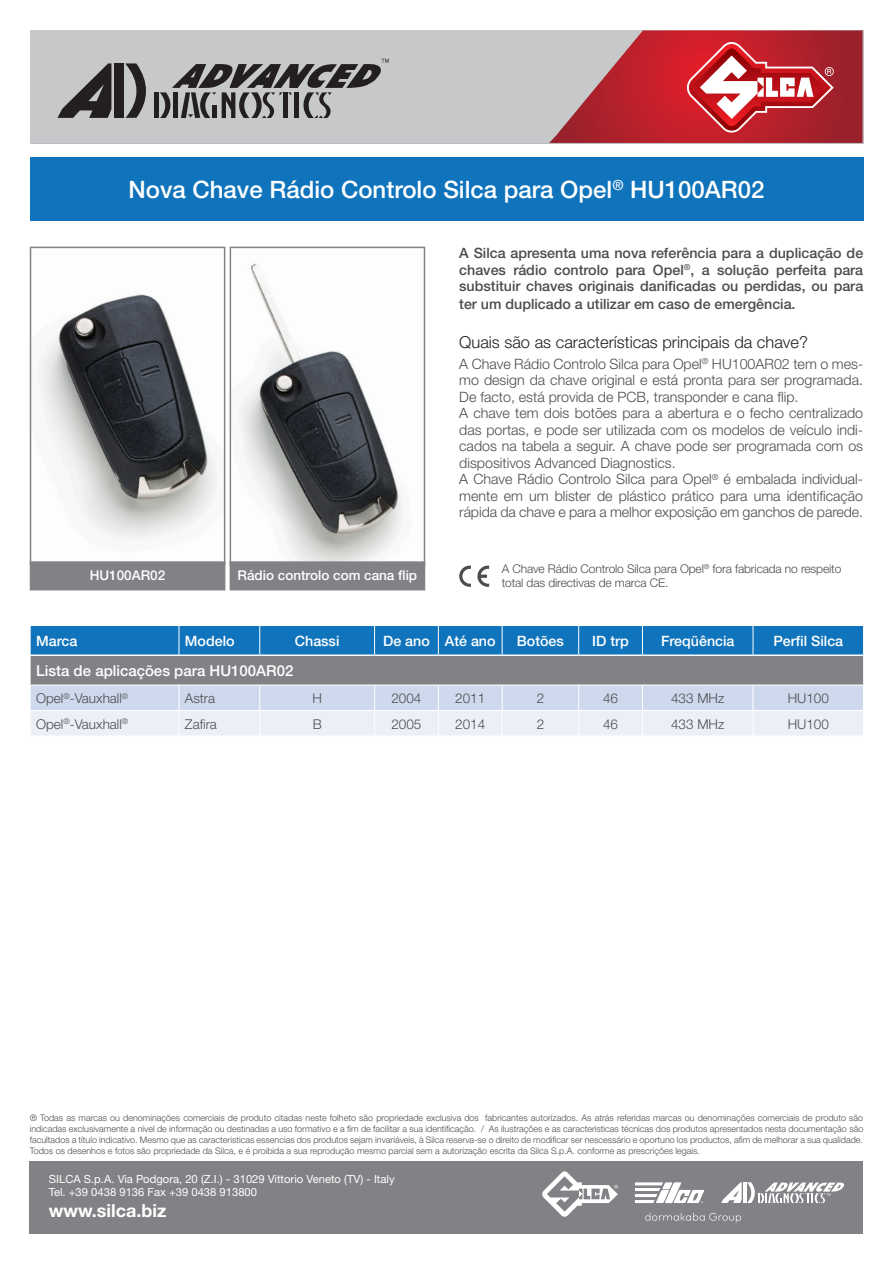
<style>
.page{position:relative;width:893px;height:1263px;background:#fff}
.page>*{position:absolute;margin:0;border:0;box-sizing:border-box;transform-origin:0 0}
.t1{font:500 24px "Helvetica Neue";color:#fff}
.t2{font:700 18px "Helvetica Neue";color:#fff}
.t3{font:300 16.5px "Helvetica Neue";color:#231f20}
.t4{font:500 15px "Helvetica Neue";color:#fff}
.t5{font:300 14.25px/16.5px "Helvetica Neue";color:#4b4c4d;text-align:justify}
.t6{font:500 14.25px/16.6px "Helvetica Neue";color:#4b4c4d;text-align:justify}
.t7{font:500 14.25px "Helvetica Neue";color:#fff}
.t8{font:300 13.5px "Helvetica Neue";color:#4b4c4d}
.t9{font:500 13.5px "Helvetica Neue";color:#fff}
.t10{font:300 12px/14.4px "Helvetica Neue";letter-spacing:-.01em;color:#4b4c4d}
.t11{font:11.25px "Helvetica Neue";color:#fff}
.t12{font:300 9px/10.8px "Helvetica Neue";color:#4b4c4d;text-align:justify}
</style>
<div class="page">
<div style="left:30px;top:30px;width:832px;height:113px;background:#c7c8ca"></div>
<svg style="left:549px;top:30px;width:313px;height:113px;background:#bf4b53"></svg>
<svg style="left:57px;top:63px;width:54px;height:55px"></svg>
<div style="left:114px;top:63px;width:10px;height:55px;background:#231f20"></div>
<svg style="left:125px;top:63px;width:21px;height:55px"></svg>
<div style="left:154px;top:92px;width:5px;height:26px;background:#231f20"></div>
<svg style="left:160px;top:59px;width:229px;height:59px"></svg>
<div style="left:30px;top:1161px;width:833px;height:72px;background:#808285"></div>
<svg style="left:645px;top:1213px;width:96px;height:10px"></svg>
<svg style="left:635px;top:1182px;width:69px;height:21px"></svg>
<svg style="left:721px;top:1182px;width:123px;height:21px"></svg>
<svg style="left:542px;top:1171px;width:76px;height:46px"></svg>
<div style="left:30px;top:157px;width:833px;height:64px;background:#1074bc"></div>
<img style="left:38px;top:294px;width:179px;height:246px">
<div style="left:30px;top:247px;width:195px;height:318px;border:2px solid #808285"></div>
<img style="left:238px;top:263px;width:165px;height:298px">
<div style="left:230px;top:247px;width:195px;height:319px;border:2px solid #808285"></div>
<div style="left:30px;top:561px;width:195px;height:29px;background:#808285;border:2px solid #808285"></div>
<div style="left:230px;top:561px;width:195px;height:29px;background:#808285;border:2px solid #808285"></div>
<svg style="left:459px;top:566px;width:30px;height:21px"></svg>
<div style="left:30px;top:655px;width:834px;height:30px;background:#808285"></div>
<hr style="left:30px;top:655px;width:1px;height:30px;background:#fff">
<hr style="left:863px;top:655px;width:1px;height:30px;background:#fff">
<div style="left:30px;top:625px;width:834px;height:30px;background:#1074bc"></div>
<svg style="left:30px;top:685px;width:833px;height:51px;background:#dee5f3"></svg>
<hr style="left:31px;top:654px;width:148px;height:2px;background:#fff">
<hr style="left:179px;top:654px;width:81px;height:2px;background:#fff">
<hr style="left:260px;top:654px;width:115px;height:2px;background:#fff">
<hr style="left:375px;top:654px;width:63px;height:2px;background:#fff">
<hr style="left:438px;top:654px;width:64px;height:2px;background:#fff">
<hr style="left:502px;top:654px;width:77px;height:2px;background:#fff">
<hr style="left:579px;top:654px;width:63px;height:2px;background:#fff">
<hr style="left:642px;top:654px;width:111px;height:2px;background:#fff">
<hr style="left:753px;top:654px;width:110px;height:2px;background:#fff">
<p class="t1" style="left:128px;top:175px;width:637px">Nova Chave Rádio Controlo Silca para Opel<sup>®</sup> HU100AR02</p>
<p class="t9" style="left:90px;top:567px;width:77px">HU100AR02</p>
<p class="t9" style="left:238px;top:567px;width:181px">Rádio controlo com cana flip</p>
<p class="t6" style="left:459px;top:245px;width:405px">A Silca apresenta uma nova referência para a duplicação de chaves rádio controlo para Opel<sup>®</sup>, a solução perfeita para substituir chaves originais danificadas ou perdidas, ou para ter um duplicado a utilizar em caso de emergência.</p>
<p class="t3" style="left:459px;top:332px;width:350px">Quais são as características principais da chave?</p>
<p class="t5" style="left:459px;top:355px;width:405px">A Chave Rádio Controlo Silca para Opel<sup>®</sup> HU100AR02 tem o mes&shy;mo design da chave original e está pronta para ser programada.<br>De facto, está provida de PCB, transponder e cana flip.</p>
<p class="t5" style="left:459px;top:405px;width:405px">A chave tem dois botões para a abertura e o fecho centralizado das portas, e pode ser utilizada com os modelos de veículo indi&shy;cados na tabela a seguir. A chave pode ser programada com os dispositivos Advanced Diagnostics.</p>
<p class="t5" style="left:459px;top:471px;width:405px">A Chave Rádio Controlo Silca para Opel<sup>®</sup> é embalada individual&shy;mente em um blister de plástico prático para uma identificação rápida da chave e para a melhor exposição em ganchos de parede.</p>
<p class="t10" style="left:502px;top:561px;width:341px">A Chave Rádio Controlo Silca para Opel<sup>®</sup> fora fabricada no respeito total das directivas de marca CE.</p>
<p class="t7" style="left:36px;top:632px;width:43px">Marca</p>
<p class="t7" style="left:185px;top:632px;width:51px">Modelo</p>
<p class="t7" style="left:295px;top:632px;width:46px">Chassi</p>
<p class="t7" style="left:383px;top:632px;width:48px">De ano</p>
<p class="t7" style="left:445px;top:632px;width:52px">Até ano</p>
<p class="t7" style="left:517px;top:632px;width:48px">Botões</p>
<p class="t7" style="left:592px;top:632px;width:38px">ID trp</p>
<p class="t7" style="left:661px;top:632px;width:75px">Freqüência</p>
<p class="t7" style="left:773px;top:632px;width:71px">Perfil Silca</p>
<p class="t4" style="left:36px;top:662px;width:259px">Lista de aplicações para HU100AR02</p>
<p class="t8" style="left:36px;top:690px;width:94px">Opel<sup>®</sup>-Vauxhall<sup>®</sup></p>
<p class="t8" style="left:185px;top:690px;width:32px">Astra</p>
<p class="t8" style="left:312px;top:690px;width:11px">H</p>
<p class="t8" style="left:391px;top:690px;width:32px">2004</p>
<p class="t8" style="left:455px;top:690px;width:32px">2011</p>
<p class="t8" style="left:537px;top:690px;width:9px">2</p>
<p class="t8" style="left:603px;top:690px;width:17px">46</p>
<p class="t8" style="left:671px;top:690px;width:55px">433 MHz</p>
<p class="t8" style="left:788px;top:690px;width:43px">HU100</p>
<p class="t8" style="left:36px;top:715px;width:94px">Opel<sup>®</sup>-Vauxhall<sup>®</sup></p>
<p class="t8" style="left:185px;top:715px;width:34px">Zafira</p>
<p class="t8" style="left:313px;top:715px;width:11px">B</p>
<p class="t8" style="left:391px;top:715px;width:32px">2005</p>
<p class="t8" style="left:455px;top:715px;width:32px">2014</p>
<p class="t8" style="left:537px;top:715px;width:9px">2</p>
<p class="t8" style="left:603px;top:715px;width:17px">46</p>
<p class="t8" style="left:671px;top:715px;width:55px">433 MHz</p>
<p class="t8" style="left:788px;top:715px;width:43px">HU100</p>
<p class="t12" style="left:30px;top:1112px;width:835px">® Todas as marcas ou denominações comerciais de produto citadas neste folheto são propriedade exclusiva dos fabricantes autorizados. As atrás referidas marcas ou denominações comerciais de produto são indicadas exclusivamente a nível de informação ou destinadas a uso formativo e a fim de facilitar a sua identificação. / As ilustrações e as caracteristicas técnicas dos produtos apresentados nesta documentação são facultados a título indicativo. Mesmo que as caracteristicas essencias dos produtos sejam invariáveis, à Silca reserva-se o direito de modificar ser nescessário e oportuno los productos, afim de melhorar a sua qualidade.<br>Todos os desenhos e fotos são propriedade da Silca, e é proibida a sua reprodução mesmo parcial sem a autorização escrita da Silca S.p.A. conforme as prescrições legais.</p>
<p class="t11" style="left:49px;top:1172px;width:347px">SILCA S.p.A. Via Podgora, 20 (Z.I.) - 31029 Vittorio Veneto (TV) - Italy</p>
<p class="t11" style="left:49px;top:1185px;width:210px">Tel. +39 0438 9136 Fax +39 0438 913800</p>
<p class="t2" style="left:49px;top:1200px;width:119px">www.silca.biz</p>
</div>
